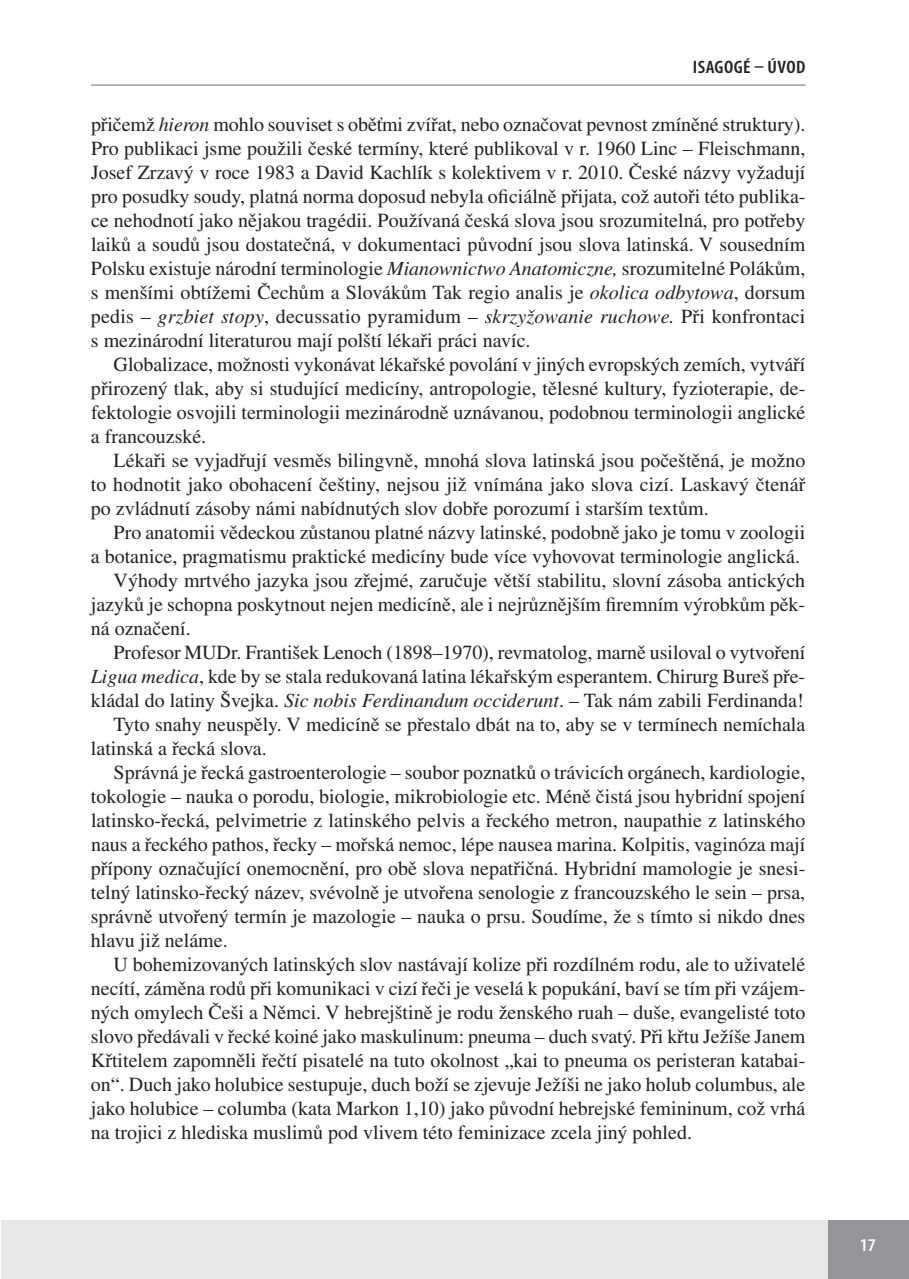
<style>
.page{position:relative;width:909px;height:1279px;background:#fff}
.page>*{position:absolute;margin:0;border:0;box-sizing:border-box;transform-origin:0 0}
.t1{font:20px/24px "Times CE";color:#231f20;text-align:justify}
.t2{font:600 condensed 18px "Myriad Pro";letter-spacing:.02em;color:#231f20;scale:1.1 1}
.t3{font:600 condensed 18px "Myriad Pro";color:#fff;scale:1.1 1}
.s1{font-style:italic}
</style>
<div class="page">
<hr style="left:91px;top:85px;width:714px;height:1px;background:#6c6d70">
<div style="left:1px;top:1220px;width:908px;height:58px;background:#e6e7e9"></div>
<div style="left:828px;top:1220px;width:81px;height:58px;background:#939598"></div>
<p class="t2" style="left:693px;top:57px;width:102px">ISAGOGÉ – ÚVOD</p>
<p class="t1" style="left:91px;top:111px;width:716px">přičemž <span class="s1">hieron</span> mohlo souviset s oběťmi zvířat, nebo označovat pevnost zmíněné struktury).<br>Pro publikaci jsme použili české termíny, které publikoval v r. 1960 Linc – Fleischmann, Josef Zrzavý v roce 1983 a David Kachlík s kolektivem v r. 2010. České názvy vyžadují pro posudky soudy, platná norma doposud nebyla oficiálně přijata, což autoři této publika&shy;ce nehodnotí jako nějakou tragédii. Používaná česká slova jsou srozumitelná, pro potřeby laiků a soudů jsou dostatečná, v dokumentaci původní jsou slova latinská. V sousedním Polsku existuje národní terminologie <span class="s1">Mianownictwo Anatomiczne,</span> srozumitelné Polákům, s menšími obtížemi Čechům a Slovákům Tak regio analis je <span class="s1">okolica odbytowa</span>, dorsum pedis – <span class="s1">grzbiet stopy</span>, decussatio pyramidum – <span class="s1">skrzyžowanie ruchowe.</span> Při konfrontaci s mezinárodní literaturou mají polští lékaři práci navíc.</p>
<p class="t1" style="left:91px;top:351px;width:716px;text-indent:23px">Globalizace, možnosti vykonávat lékařské povolání v jiných evropských zemích, vytváří přirozený tlak, aby si studující medicíny, antropologie, tělesné kultury, fyzioterapie, de&shy;fektologie osvojili terminologii mezinárodně uznávanou, podobnou terminologii anglické a francouzské.</p>
<p class="t1" style="left:91px;top:447px;width:716px;text-indent:23px">Lékaři se vyjadřují vesměs bilingvně, mnohá slova latinská jsou počeštěná, je možno to hodnotit jako obohacení češtiny, nejsou již vnímána jako slova cizí. Laskavý čtenář po zvládnutí zásoby námi nabídnutých slov dobře porozumí i starším textům.</p>
<p class="t1" style="left:114px;top:519px;width:693px">Pro anatomii vědeckou zůstanou platné názvy latinské, podobně jako je tomu v zoologii</p>
<p class="t1" style="left:91px;top:543px;width:711px">a botanice, pragmatismu praktické medicíny bude více vyhovovat terminologie anglická.</p>
<p class="t1" style="left:114px;top:567px;width:693px">Výhody mrtvého jazyka jsou zřejmé, zaručuje větší stabilitu, slovní zásoba antických</p>
<p class="t1" style="left:91px;top:591px;width:716px">jazyků je schopna poskytnout nejen medicíně, ale i nejrůznějším firemním výrobkům pěk-</p>
<p class="t1" style="left:91px;top:615px;width:101px">ná označení.</p>
<p class="t1" style="left:114px;top:639px;width:693px">Profesor MUDr. František Lenoch (1898–1970), revmatolog, marně usiloval o vytvoření</p>
<p class="t1" style="left:91px;top:663px;width:716px"><span class="s1">Ligua medica</span>, kde by se stala redukovaná latina lékařským esperantem. Chirurg Bureš pře-</p>
<p class="t1" style="left:91px;top:687px;width:714px">kládal do latiny Švejka. <span class="s1">Sic nobis Ferdinandum occiderunt</span>. – Tak nám zabili Ferdinanda!</p>
<p class="t1" style="left:114px;top:711px;width:693px">Tyto snahy neuspěly. V medicíně se přestalo dbát na to, aby se v termínech nemíchala</p>
<p class="t1" style="left:91px;top:735px;width:177px">latinská a řecká slova.</p>
<p class="t1" style="left:114px;top:759px;width:693px">Správná je řecká gastroenterologie – soubor poznatků o trávicích orgánech, kardiologie,</p>
<p class="t1" style="left:91px;top:783px;width:716px">tokologie – nauka o porodu, biologie, mikrobiologie etc. Méně čistá jsou hybridní spojení</p>
<p class="t1" style="left:91px;top:807px;width:716px">latinsko-řecká, pelvimetrie z latinského pelvis a řeckého metron, naupathie z latinského</p>
<p class="t1" style="left:91px;top:831px;width:716px">naus a řeckého pathos, řecky – mořská nemoc, lépe nausea marina. Kolpitis, vaginóza mají</p>
<p class="t1" style="left:91px;top:855px;width:716px">přípony označující onemocnění, pro obě slova nepatřičná. Hybridní mamologie je snesi-</p>
<p class="t1" style="left:91px;top:879px;width:716px">telný latinsko-řecký název, svévolně je utvořena senologie z francouzského le sein – prsa,</p>
<p class="t1" style="left:91px;top:903px;width:716px">správně utvořený termín je mazologie – nauka o prsu. Soudíme, že s tímto si nikdo dnes</p>
<p class="t1" style="left:91px;top:927px;width:138px">hlavu již neláme.</p>
<p class="t1" style="left:114px;top:951px;width:693px">U bohemizovaných latinských slov nastávají kolize při rozdílném rodu, ale to uživatelé</p>
<p class="t1" style="left:91px;top:975px;width:716px">necítí, záměna rodů při komunikaci v cizí řeči je veselá k popukání, baví se tím při vzájem-</p>
<p class="t1" style="left:91px;top:999px;width:716px">ných omylech Češi a Němci. V hebrejštině je rodu ženského ruah – duše, evangelisté toto</p>
<p class="t1" style="left:91px;top:1023px;width:716px">slovo předávali v řecké koiné jako maskulinum: pneuma – duch svatý. Při křtu Ježíše Janem</p>
<p class="t1" style="left:91px;top:1047px;width:716px">Křtitelem zapomněli řečtí pisatelé na tuto okolnost „kai to pneuma os peristeran katabai-</p>
<p class="t1" style="left:91px;top:1071px;width:716px">on“. Duch jako holubice sestupuje, duch boží se zjevuje Ježíši ne jako holub columbus, ale</p>
<p class="t1" style="left:91px;top:1095px;width:716px">jako holubice – columba (kata Markon 1,10) jako původní hebrejské femininum, což vrhá</p>
<p class="t1" style="left:91px;top:1119px;width:603px">na trojici z hlediska muslimů pod vlivem této feminizace zcela jiný pohled.</p>
<p class="t3" style="left:860px;top:1235px;width:16px">17</p>
</div>
